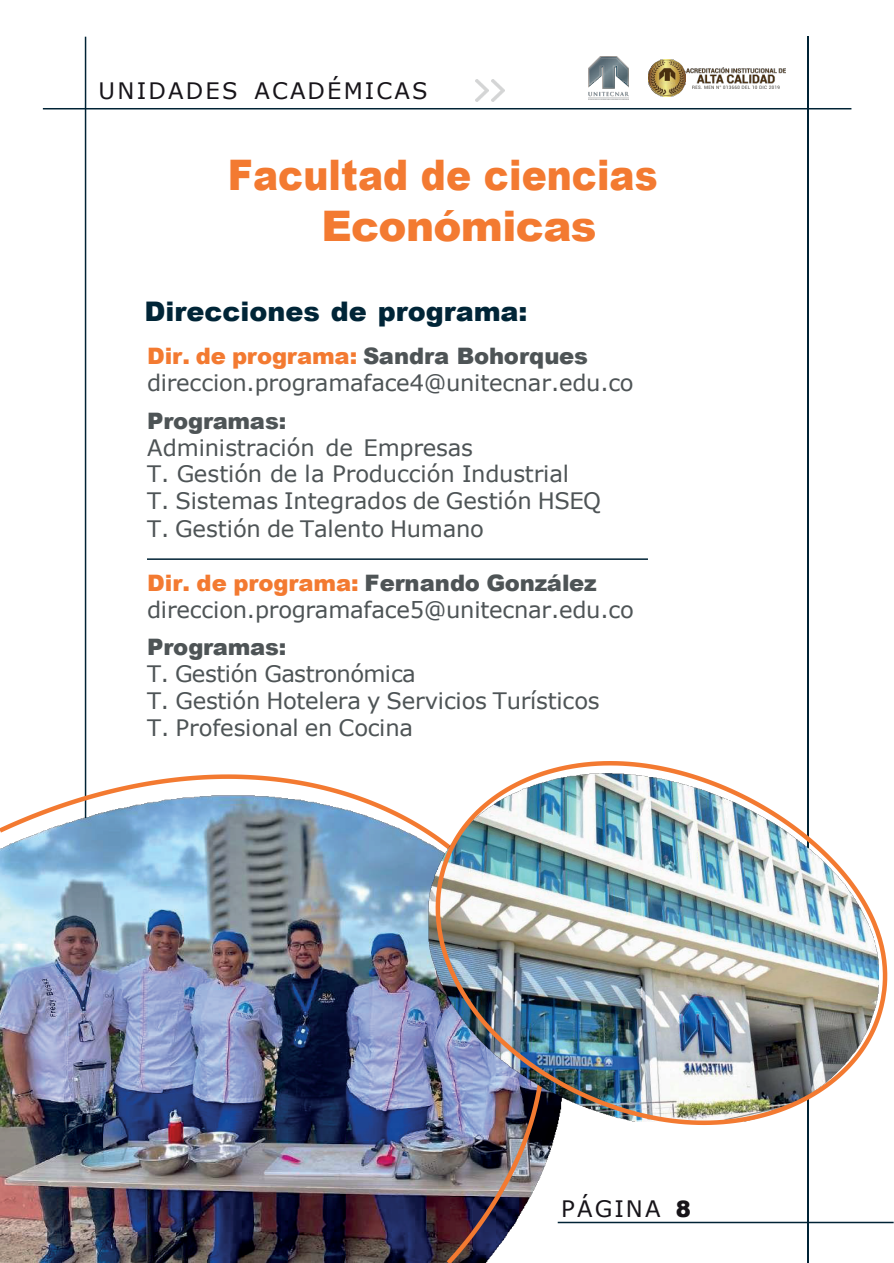
<style>
.page{position:relative;width:894px;height:1263px;background:#fff}
.page>*{position:absolute;margin:0;border:0;box-sizing:border-box;transform-origin:0 0}
.t1{font:900 42.15px/50.7px "Arial";color:#f37a31;scale:.89 1}
.t2{font:900 27px "Arial";color:#002537}
.t3{font:22.65px/27px "Verdana";letter-spacing:-.01em;color:#4e5456}
.t4{font:900 22.65px "Arial";letter-spacing:-.01em;color:#4e5456}
.t5{font:900 22.65px "Arial";color:#f37a31}
.t6{font:22.65px "Verdana";letter-spacing:.095em;color:#171419}
.s1{color:#4e5456}
.s2{color:#f37a31}
.s3{font-family:"Arial";font-weight:900}
</style>
<div class="page">
<hr style="left:807px;top:37px;width:1px;height:1226px;background:#002335">
<hr style="left:85px;top:37px;width:1px;height:903px;background:#002335">
<hr style="left:43px;top:108px;width:808px;height:1px;background:#002335">
<hr style="left:147px;top:558px;width:500px;height:2px;background:#002335">
<img style="left:588px;top:57px;width:40px;height:42px">
<img style="left:660px;top:96px;width:14px;height:1px">
<img style="left:648px;top:60px;width:36px;height:36px">
<img style="left:686px;top:67px;width:99px;height:22px">
<img style="left:475px;top:80px;width:13px;height:22px">
<img style="left:491px;top:80px;width:13px;height:22px">
<hr style="left:557px;top:1222px;width:336px;height:1px;background:#002335">
<img style="left:0;top:772px;width:547px;height:491px">
<img style="left:433px;top:759px;width:455px;height:368px">
<p class="t6" style="left:98px;top:75px;width:330px">UNIDADES ACADÉMICAS</p>
<h1 class="t1" style="left:321px;top:148px;width:379px;text-indent:-94px">Facultad de ciencias<br>Económicas</h1>
<p class="t2" style="left:144px;top:291px;width:384px">Direcciones de programa:</p>
<p class="t5" style="left:147px;top:340px;width:442px">Dir. de programa: <span class="s1">Sandra Bohorques</span></p>
<p class="t3" style="left:147px;top:369px;width:488px">direccion.programaface4@unitecnar.edu.co</p>
<p class="t4" style="left:147px;top:404px;width:141px">Programas:</p>
<p class="t3" style="left:147px;top:434px;width:455px">Administración de Empresas<br>T. Gestión de la Producción Industrial<br>T. Sistemas Integrados de Gestión HSEQ T. Gestión de Talento Humano</p>
<p class="t4" style="left:147px;top:566px;width:451px"><span class="s2">Dir. de programa:</span> Fernando González</p>
<p class="t3" style="left:147px;top:596px;width:488px">direccion.programaface5@unitecnar.edu.co</p>
<p class="t4" style="left:147px;top:630px;width:141px">Programas:</p>
<p class="t3" style="left:147px;top:660px;width:453px">T. Gestión Gastronómica<br>T. Gestión Hotelera y Servicios Turísticos<br>T. Profesional en Cocina</p>
<p class="t6" style="left:561px;top:1193px;width:131px">PÁGINA <span class="s3">8</span></p>
</div>
